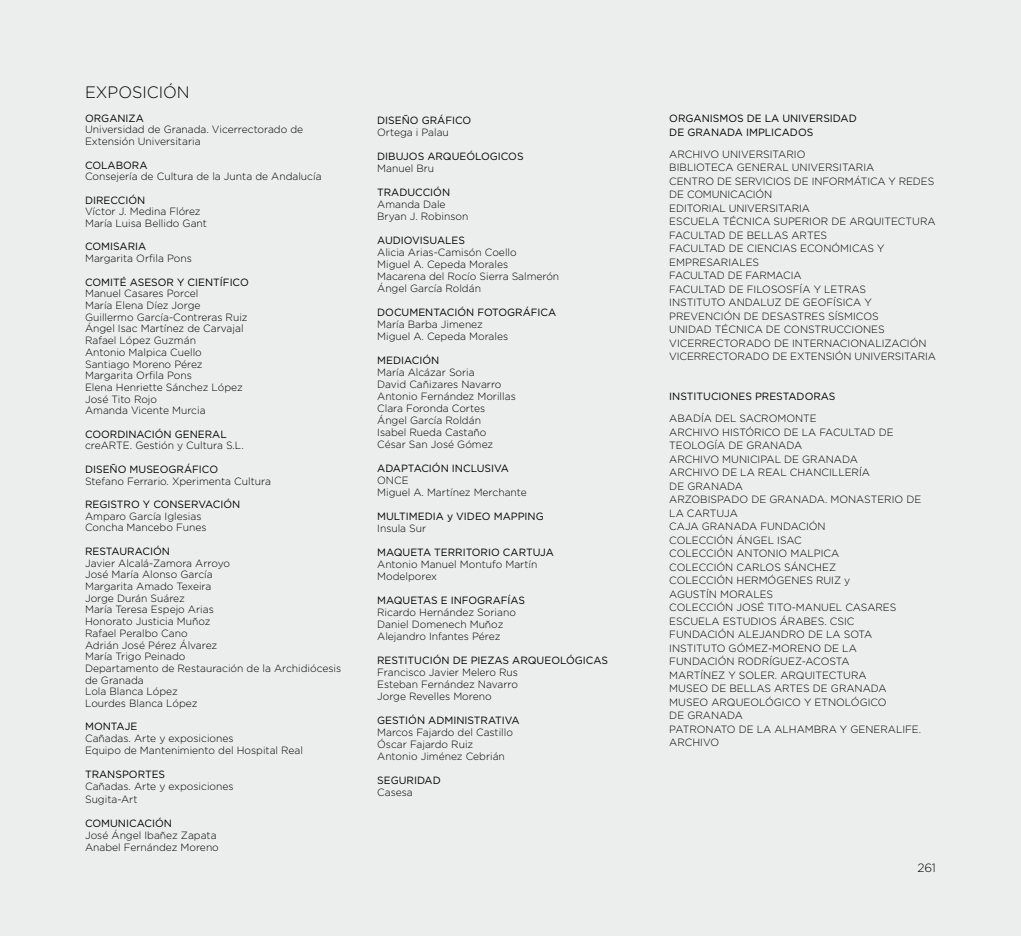
<style>
.page{position:relative;width:1021px;height:936px;background:#fff}
.page>*{position:absolute;margin:0;border:0;box-sizing:border-box;transform-origin:0 0}
.t1{font:300 16.5px "Gotham";color:#000}
.t2{font:300 12px "Gotham";color:#000}
.t3{font:300 10.5px/13.5px "Gotham";color:#000}
.t4{font:10.5px/13.5px "Gotham";color:#000}
</style>
<div class="page">
<div style="left:0;top:0;width:1020px;height:935px;background:#eceded"></div>
<h1 class="t1" style="left:85px;top:82px;width:106px">EXPOSICIÓN</h1>
<p class="t4" style="left:85px;top:111px;width:60px">ORGANIZA</p>
<p class="t3" style="left:85px;top:123px;width:220px;line-height:11.7px">Universidad de Granada. Vicerrectorado de<br>Extensión Universitaria</p>
<p class="t4" style="left:85px;top:158px;width:64px">COLABORA</p>
<p class="t3" style="left:85px;top:169px;width:238px">Consejería de Cultura de la Junta de Andalucía</p>
<p class="t4" style="left:85px;top:193px;width:62px">DIRECCIÓN</p>
<p class="t3" style="left:85px;top:205px;width:123px;line-height:11.7px">Víctor J. Medina Flórez<br>María Luisa Bellido Gant</p>
<p class="t4" style="left:85px;top:240px;width:63px">COMISARIA</p>
<p class="t3" style="left:85px;top:251px;width:108px">Margarita Orfila Pons</p>
<p class="t4" style="left:85px;top:275px;width:165px">COMITÉ ASESOR Y CIENTÍFICO</p>
<p class="t3" style="left:85px;top:287px;width:164px;line-height:11.7px">Manuel Casares Porcel<br>María Elena Díez Jorge<br>Guillermo García-Contreras Ruiz<br>Ángel Isac Martínez de Carvajal<br>Rafael López Guzmán<br>Antonio Malpica Cuello<br>Santiago Moreno Pérez<br>Margarita Orfila Pons<br>Elena Henriette Sánchez López<br>José Tito Rojo<br>Amanda Vicente Murcia</p>
<p class="t4" style="left:85px;top:427px;width:143px">COORDINACIÓN GENERAL</p>
<p class="t3" style="left:85px;top:438px;width:160px">creARTE. Gestión y Cultura S.L.</p>
<p class="t4" style="left:85px;top:462px;width:134px">DISEÑO MUSEOGRÁFICO</p>
<p class="t3" style="left:85px;top:474px;width:187px">Stefano Ferrario. Xperimenta Cultura</p>
<p class="t4" style="left:85px;top:497px;width:157px">REGISTRO Y CONSERVACIÓN</p>
<p class="t3" style="left:85px;top:510px;width:123px;line-height:11.7px">Amparo García Iglesias<br>Concha Mancebo Funes</p>
<p class="t4" style="left:85px;top:544px;width:86px">RESTAURACIÓN</p>
<p class="t3" style="left:85px;top:556px;width:258px;line-height:11.7px">Javier Alcalá-Zamora Arroyo<br>José María Alonso García<br>Margarita Amado Texeira<br>Jorge Durán Suárez<br>María Teresa Espejo Arias<br>Honorato Justicia Muñoz<br>Rafael Peralbo Cano<br>Adrián José Pérez Álvarez<br>María Trigo Peinado<br>Departamento de Restauración de la Archidiócesis de Granada<br>Lola Blanca López<br>Lourdes Blanca López</p>
<p class="t4" style="left:85px;top:719px;width:54px">MONTAJE</p>
<p class="t3" style="left:85px;top:732px;width:219px;line-height:12px">Cañadas. Arte y exposiciones<br>Equipo de Mantenimiento del Hospital Real</p>
<p class="t4" style="left:85px;top:767px;width:82px">TRANSPORTES</p>
<p class="t3" style="left:85px;top:780px;width:150px;line-height:12px">Cañadas. Arte y exposiciones<br>Sugita-Art</p>
<p class="t4" style="left:85px;top:815px;width:88px">COMUNICACIÓN</p>
<p class="t3" style="left:85px;top:828px;width:135px;line-height:12px">José Ángel Ibañez Zapata<br>Anabel Fernández Moreno</p>
<p class="t4" style="left:377px;top:113px;width:95px">DISEÑO GRÁFICO</p>
<p class="t3" style="left:377px;top:125px;width:73px">Ortega i Palau</p>
<p class="t4" style="left:377px;top:149px;width:148px">DIBUJOS ARQUEÓLOGICOS</p>
<p class="t3" style="left:377px;top:161px;width:58px">Manuel Bru</p>
<p class="t4" style="left:377px;top:185px;width:74px">TRADUCCIÓN</p>
<p class="t3" style="left:377px;top:197px;width:93px;line-height:12px">Amanda Dale<br>Bryan J. Robinson</p>
<p class="t4" style="left:377px;top:233px;width:89px">AUDIOVISUALES</p>
<p class="t3" style="left:377px;top:245px;width:183px;line-height:12px">Alicia Arias-Camisón Coello<br>Miguel A. Cepeda Morales<br>Macarena del Rocío Sierra Salmerón<br>Ángel García Roldán</p>
<p class="t4" style="left:377px;top:305px;width:181px">DOCUMENTACIÓN FOTOGRÁFICA</p>
<p class="t3" style="left:377px;top:317px;width:132px;line-height:12px">María Barba Jimenez<br>Miguel A. Cepeda Morales</p>
<p class="t4" style="left:377px;top:353px;width:64px">MEDIACIÓN</p>
<p class="t3" style="left:377px;top:365px;width:140px;line-height:12px">María Alcázar Soria<br>David Cañizares Navarro<br>Antonio Fernández Morillas<br>Clara Foronda Cortes<br>Ángel García Roldán<br>Isabel Rueda Castaño<br>César San José Gómez</p>
<p class="t4" style="left:377px;top:461px;width:133px">ADAPTACIÓN INCLUSIVA</p>
<p class="t3" style="left:377px;top:473px;width:151px;line-height:12px">ONCE<br>Miguel A. Martínez Merchante</p>
<p class="t4" style="left:377px;top:509px;width:168px">MULTIMEDIA y VIDEO MAPPING</p>
<p class="t3" style="left:377px;top:521px;width:51px">Insula Sur</p>
<p class="t4" style="left:377px;top:545px;width:178px">MAQUETA TERRITORIO CARTUJA</p>
<p class="t3" style="left:377px;top:557px;width:162px;line-height:12px">Antonio Manuel Montufo Martín<br>Modelporex</p>
<p class="t4" style="left:377px;top:593px;width:149px">MAQUETAS E INFOGRAFÍAS</p>
<p class="t3" style="left:377px;top:605px;width:140px;line-height:12px">Ricardo Hernández Soriano<br>Daniel Domenech Muñoz<br>Alejandro Infantes Pérez</p>
<p class="t4" style="left:377px;top:653px;width:232px">RESTITUCIÓN DE PIEZAS ARQUEOLÓGICAS</p>
<p class="t3" style="left:377px;top:666px;width:142px;line-height:12px;text-align:justify">Francisco Javier Melero Rus Esteban Fernández Navarro Jorge Revelles Moreno</p>
<p class="t4" style="left:377px;top:713px;width:144px">GESTIÓN ADMINISTRATIVA</p>
<p class="t3" style="left:377px;top:726px;width:137px;line-height:12px">Marcos Fajardo del Castillo<br>Óscar Fajardo Ruiz<br>Antonio Jiménez Cebrián</p>
<p class="t4" style="left:377px;top:773px;width:65px">SEGURIDAD</p>
<p class="t3" style="left:377px;top:785px;width:37px">Casesa</p>
<p class="t4" style="left:669px;top:111px;width:189px">ORGANISMOS DE LA UNIVERSIDAD<br>DE GRANADA IMPLICADOS</p>
<p class="t3" style="left:669px;top:147px;width:268px">ARCHIVO UNIVERSITARIO<br>BIBLIOTECA GENERAL UNIVERSITARIA<br>CENTRO DE SERVICIOS DE INFORMÁTICA Y REDES<br>DE COMUNICACIÓN<br>EDITORIAL UNIVERSITARIA<br>ESCUELA TÉCNICA SUPERIOR DE ARQUITECTURA<br>FACULTAD DE BELLAS ARTES<br>FACULTAD DE CIENCIAS ECONÓMICAS Y<br>EMPRESARIALES<br>FACULTAD DE FARMACIA<br>FACULTAD DE FILOSOSFÍA Y LETRAS<br>INSTITUTO ANDALUZ DE GEOFÍSICA Y<br>PREVENCIÓN DE DESASTRES SÍSMICOS<br>UNIDAD TÉCNICA DE CONSTRUCCIONES<br>VICERRECTORADO DE INTERNACIONALIZACIÓN<br>VICERRECTORADO DE EXTENSIÓN UNIVERSITARIA</p>
<p class="t4" style="left:669px;top:389px;width:168px">INSTITUCIONES PRESTADORAS</p>
<p class="t3" style="left:669px;top:411px;width:253px">ABADÍA DEL SACROMONTE<br>ARCHIVO HISTÓRICO DE LA FACULTAD DE<br>TEOLOGÍA DE GRANADA<br>ARCHIVO MUNICIPAL DE GRANADA<br>ARCHIVO DE LA REAL CHANCILLERÍA<br>DE GRANADA<br>ARZOBISPADO DE GRANADA. MONASTERIO DE<br>LA CARTUJA<br>CAJA GRANADA FUNDACIÓN<br>COLECCIÓN ÁNGEL ISAC<br>COLECCIÓN ANTONIO MALPICA<br>COLECCIÓN CARLOS SÁNCHEZ<br>COLECCIÓN HERMÓGENES RUIZ y<br>AGUSTÍN MORALES<br>COLECCIÓN JOSÉ TITO-MANUEL CASARES<br>ESCUELA ESTUDIOS ÁRABES. CSIC<br>FUNDACIÓN ALEJANDRO DE LA SOTA<br>INSTITUTO GÓMEZ-MORENO DE LA<br>FUNDACIÓN RODRÍGUEZ-ACOSTA<br>MARTÍNEZ Y SOLER. ARQUITECTURA<br>MUSEO DE BELLAS ARTES DE GRANADA<br>MUSEO ARQUEOLÓGICO Y ETNOLÓGICO<br>DE GRANADA<br>PATRONATO DE LA ALHAMBRA Y GENERALIFE.<br>ARCHIVO</p>
<p class="t2" style="left:917px;top:860px;width:20px">261</p>
</div>
